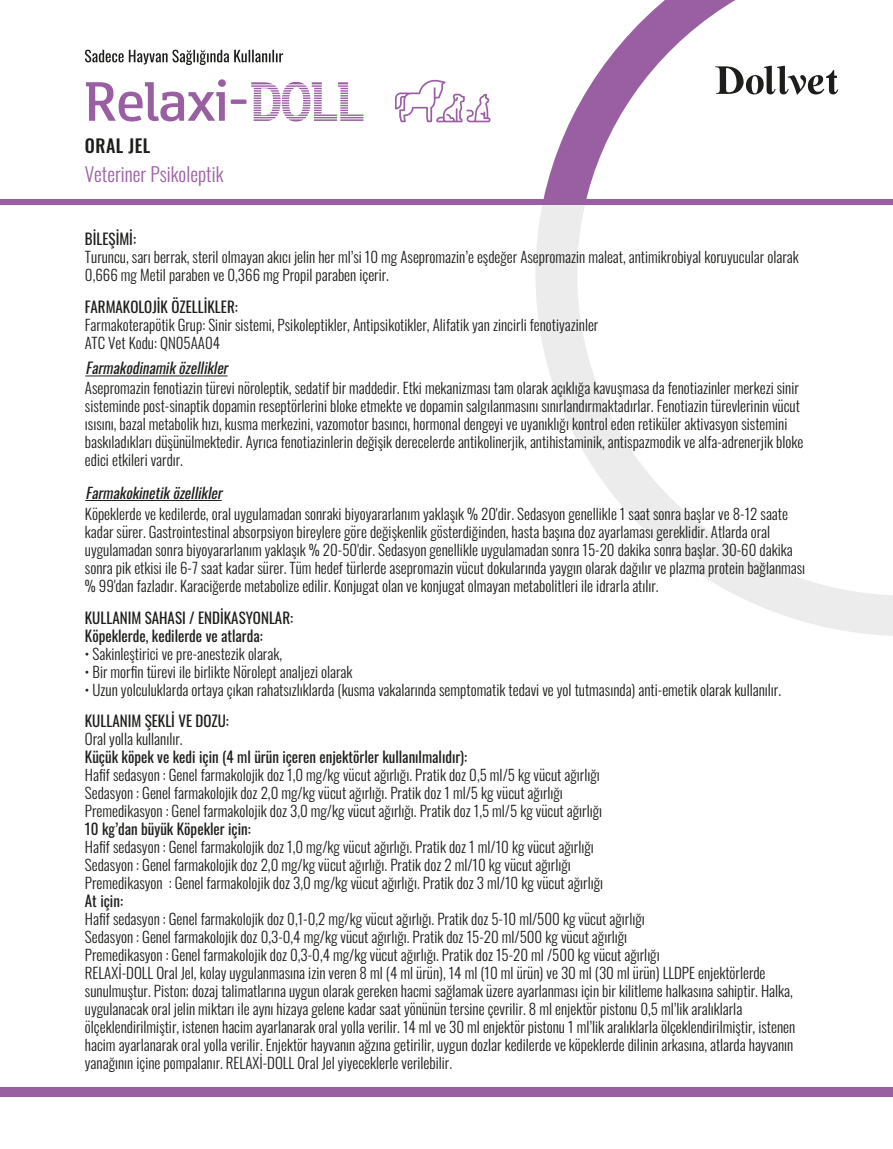
<style>
.page{position:relative;width:893px;height:1149px;background:#fff}
.page>*{position:absolute;margin:0;border:0;box-sizing:border-box;transform-origin:0 0}
.t1{font:64.5px "Eirik Raude";color:#9a5fa3}
.t2{font:300 19.5px "Oswald";color:#9a5fa3}
.t3{font:500 18px "Oswald";letter-spacing:.025em;color:#1d1d1b}
.t4{font:300 15px/18px "Oswald";color:#1d1d1b}
.t5{font:15px/18px "Oswald";color:#1d1d1b}
.t6{font:italic 15px "Oswald";color:#1d1d1b}
.t7{font:italic 14.7px "Oswald";color:#1d1d1b}
</style>
<div class="page">
<svg style="left:395px;top:79px;width:96px;height:43px"></svg>
<svg style="left:231px;top:82px;width:132px;height:39px"></svg>
<svg style="left:85px;top:50px;width:198px;height:15px"></svg>
<svg style="left:543px;top:0;width:296px;height:199px"></svg>
<svg style="left:535px;top:204px;width:358px;height:432px"></svg>
<div style="left:0;top:1086px;width:893px;height:10px;background:#9a5fa3"></div>
<div style="left:0;top:199px;width:893px;height:5px;background:#9a5fa3"></div>
<hr style="left:85px;top:375px;width:143px;height:1px;background:#1d1d1b">
<hr style="left:85px;top:500px;width:137px;height:1px;background:#1d1d1b">
<h1 class="t1" style="left:85px;top:61px;width:143px">Relaxi</h1>
<p class="t3" style="left:85px;top:130px;width:67px">ORAL JEL</p>
<h2 class="t2" style="left:85px;top:157px;width:140px">Veteriner Psikoleptik</h2>
<p class="t5" style="left:85px;top:229px;width:53px">BİLEŞİMİ:</p>
<p class="t4" style="left:85px;top:247px;width:715px">Turuncu, sarı berrak, steril olmayan akıcı jelin her ml’si 10 mg Asepromazin’e eşdeğer Asepromazin maleat, antimikrobiyal koruyucular olarak<br>0,666 mg Metil paraben ve 0,366 mg Propil paraben içerir.</p>
<p class="t5" style="left:85px;top:296px;width:154px">FARMAKOLOJİK ÖZELLİKLER:</p>
<p class="t4" style="left:85px;top:314px;width:515px">Farmakoterapötik Grup: Sinir sistemi, Psikoleptikler, Antipsikotikler, Alifatik yan zincirli fenotiyazinler<br>ATC Vet Kodu: QN05AA04</p>
<p class="t4" style="left:85px;top:377px;width:720px">Asepromazin fenotiazin türevi nöroleptik, sedatif bir maddedir. Etki mekanizması tam olarak açıklığa kavuşmasa da fenotiazinler merkezi sinir sisteminde post-sinaptik dopamin reseptörlerini bloke etmekte ve dopamin salgılanmasını sınırlandırmaktadırlar. Fenotiazin türevlerinin vücut ısısını, bazal metabolik hızı, kusma merkezini, vazomotor basıncı, hormonal dengeyi ve uyanıklığı kontrol eden retiküler aktivasyon sistemini baskıladıkları düşünülmektedir. Ayrıca fenotiazinlerin değişik derecelerde antikolinerjik, antihistaminik, antispazmodik ve alfa-adrenerjik bloke edici etkileri vardır.</p>
<p class="t6" style="left:86px;top:355px;width:148px">Farmakodinamiközellikler</p>
<p class="t7" style="left:86px;top:480px;width:142px">Farmakokinetiközellikler</p>
<p class="t4" style="left:85px;top:503px;width:722px">Köpeklerde ve kedilerde, oral uygulamadan sonraki biyoyararlanım yaklaşık % 20'dir. Sedasyon genellikle 1 saat sonra başlar ve 8-12 saate kadar sürer. Gastrointestinal absorpsiyon bireylere göre değişkenlik gösterdiğinden, hasta başına doz ayarlaması gereklidir. Atlarda oral uygulamadan sonra biyoyararlanım yaklaşık % 20-50'dir. Sedasyon genellikle uygulamadan sonra 15-20 dakika sonra başlar. 30-60 dakika sonra pik etkisi ile 6-7 saat kadar sürer. Tüm hedef türlerde asepromazin vücut dokularında yaygın olarak dağılır ve plazma protein bağlanması % 99'dan fazladır. Karaciğerde metabolize edilir. Konjugat olan ve konjugat olmayan metabolitleri ile idrarla atılır.</p>
<p class="t5" style="left:85px;top:607px;width:210px">KULLANIM SAHASI / ENDİKASYONLAR:<br>Köpeklerde, kedilerde ve atlarda:</p>
<p class="t4" style="left:85px;top:643px;width:199px">• Sakinleştirici ve pre-anestezik olarak,</p>
<p class="t4" style="left:85px;top:661px;width:269px">• Bir morfin türevi ile birlikte Nörolept analjezi olarak</p>
<p class="t4" style="left:85px;top:679px;width:698px">• Uzun yolculuklarda ortaya çıkan rahatsızlıklarda (kusma vakalarında semptomatik tedavi ve yol tutmasında) anti-emetik olarak kullanılır.</p>
<p class="t5" style="left:85px;top:710px;width:145px">KULLANIM ŞEKLİ VE DOZU:</p>
<p class="t4" style="left:85px;top:728px;width:99px">Oral yolla kullanılır.</p>
<p class="t5" style="left:85px;top:746px;width:384px">Küçük köpek ve kedi için (4 ml ürün içeren enjektörler kullanılmalıdır):</p>
<p class="t4" style="left:85px;top:764px;width:519px">Hafif sedasyon : Genel farmakolojik doz 1,0 mg/kg vücut ağırlığı. Pratik doz 0,5 ml/5 kg vücut ağırlığı<br>Sedasyon : Genel farmakolojik doz 2,0 mg/kg vücut ağırlığı. Pratik doz 1 ml/5 kg vücut ağırlığı<br>Premedikasyon : Genel farmakolojik doz 3,0 mg/kg vücut ağırlığı. Pratik doz 1,5 ml/5 kg vücut ağırlığı</p>
<p class="t5" style="left:85px;top:818px;width:167px">10 kg’dan büyük Köpekler için:</p>
<p class="t4" style="left:85px;top:836px;width:520px">Hafif sedasyon : Genel farmakolojik doz 1,0 mg/kg vücut ağırlığı. Pratik doz 1 ml/10 kg vücut ağırlığı<br>Sedasyon : Genel farmakolojik doz 2,0 mg/kg vücut ağırlığı. Pratik doz 2 ml/10 kg vücut ağırlığı<br>Premedikasyon : Genel farmakolojik doz 3,0 mg/kg vücut ağırlığı. Pratik doz 3 ml/10 kg vücut ağırlığı</p>
<p class="t5" style="left:85px;top:890px;width:40px">At için:</p>
<p class="t4" style="left:85px;top:908px;width:712px">Hafif sedasyon : Genel farmakolojik doz 0,1-0,2 mg/kg vücut ağırlığı. Pratik doz 5-10 ml/500 kg vücut ağırlığı<br>Sedasyon : Genel farmakolojik doz 0,3-0,4 mg/kg vücut ağırlığı. Pratik doz 15-20 ml/500 kg vücut ağırlığı<br>Premedikasyon : Genel farmakolojik doz 0,3-0,4 mg/kg vücut ağırlığı. Pratik doz 15-20 ml /500 kg vücut ağırlığı<br>RELAXİ-DOLL Oral Jel, kolay uygulanmasına izin veren 8 ml (4 ml ürün), 14 ml (10 ml ürün) ve 30 ml (30 ml ürün) LLDPE enjektörlerde sunulmuştur. Piston; dozaj talimatlarına uygun olarak gereken hacmi sağlamak üzere ayarlanması için bir kilitleme halkasına sahiptir. Halka, uygulanacak oral jelin miktarı ile aynı hizaya gelene kadar saat yönünün tersine çevrilir. 8 ml enjektör pistonu 0,5 ml’lik aralıklarla ölçeklendirilmiştir, istenen hacim ayarlanarak oral yolla verilir. 14 ml ve 30 ml enjektör pistonu 1 ml’lik aralıklarla ölçeklendirilmiştir, istenen hacim ayarlanarak oral yolla verilir. Enjektör hayvanın ağzına getirilir, uygun dozlar kedilerde ve köpeklerde dilinin arkasına, atlarda hayvanın yanağının içine pompalanır. RELAXİ-DOLL Oral Jel yiyeceklerle verilebilir.</p>
</div>
